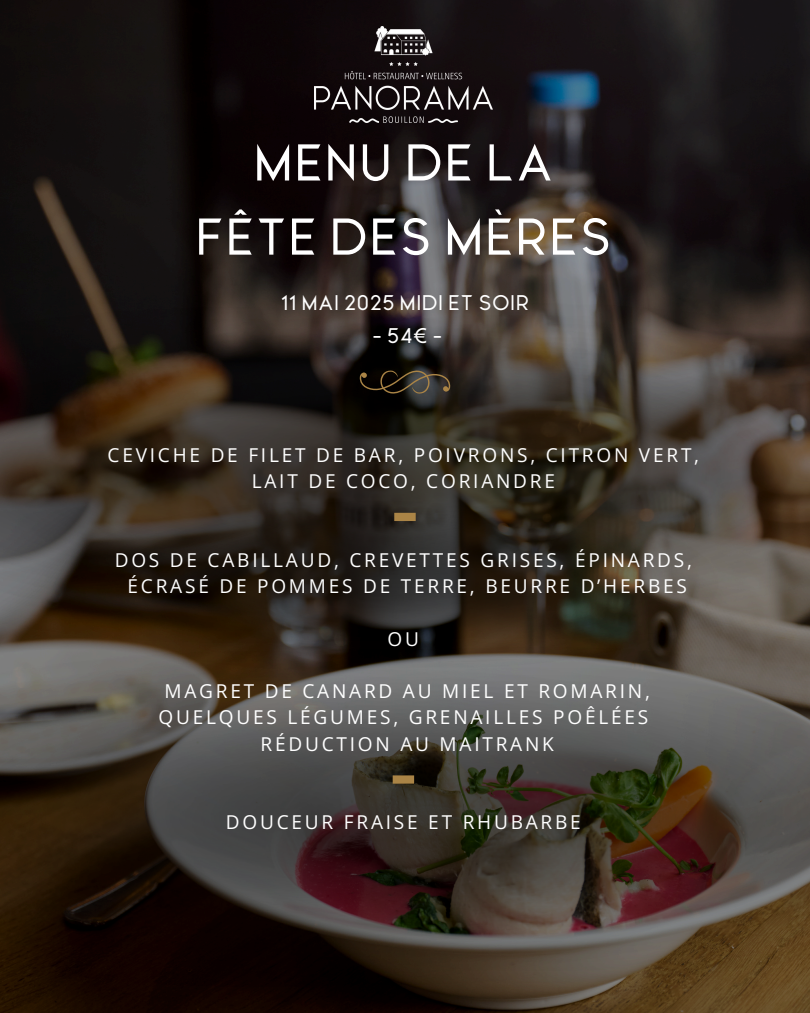
<style>
.page{position:relative;width:810px;height:1013px;background:#fff}
.page>*{position:absolute;margin:0;border:0;box-sizing:border-box;transform-origin:0 0}
.t1{font:53.1px/74.1px "Slake";letter-spacing:.05em;color:#fff;text-align:center}
.t2{font:21.8px/32.2px "Slake";letter-spacing:.05em;color:#fff;text-align:center}
.t3{font:19.1px "Open Sans";letter-spacing:.145em;color:#fff}
</style>
<div class="page">
<img style="left:0;top:0;width:810px;height:1012px">
<img style="left:0;top:285px;width:810px;height:344px">
<svg style="left:359px;top:370px;width:92px;height:24px;background:#332b21"></svg>
<img style="left:0;top:629px;width:810px;height:375px">
<img style="left:40px;top:491px;width:689px;height:187px">
<img style="left:315px;top:27px;width:177px;height:95px">
<div style="left:394px;top:513px;width:22px;height:8px;background:#aa8446"></div>
<div style="left:393px;top:775px;width:21px;height:8px;background:#aa8446"></div>
<p class="t1" style="left:196px;top:129px;width:416px">MENU DE LA<br>FÊTE DES MÈRES</p>
<p class="t2" style="left:281px;top:288px;width:249px">11 MAI 2025 MIDI ET SOIR -54€-</p>
<p class="t3" style="left:108px;top:441px;width:593px">CEVICHE DE FILET DE BAR, POIVRONS, CITRON VERT,</p>
<p class="t3" style="left:252px;top:467px;width:305px">LAIT DE COCO, CORIANDRE</p>
<h1 class="t3" style="left:115px;top:546px;width:579px">DOS DE CABILLAUD, CREVETTES GRISES, ÉPINARDS,</h1>
<p class="t3" style="left:128px;top:572px;width:561px">ÉCRASÉ DE POMMES DE TERRE, BEURRE D’HERBES</p>
<h2 class="t3" style="left:388px;top:625px;width:33px">OU</h2>
<p class="t3" style="left:165px;top:677px;width:487px">MAGRET DE CANARD AU MIEL ET ROMARIN,</p>
<p class="t3" style="left:158px;top:704px;width:491px">QUELQUES LÉGUMES, GRENAILLES POÊLÉES</p>
<p class="t3" style="left:261px;top:730px;width:295px">RÉDUCTION AU MAITRANK</p>
<p class="t3" style="left:226px;top:809px;width:356px">DOUCEUR FRAISE ET RHUBARBE</p>
</div>
